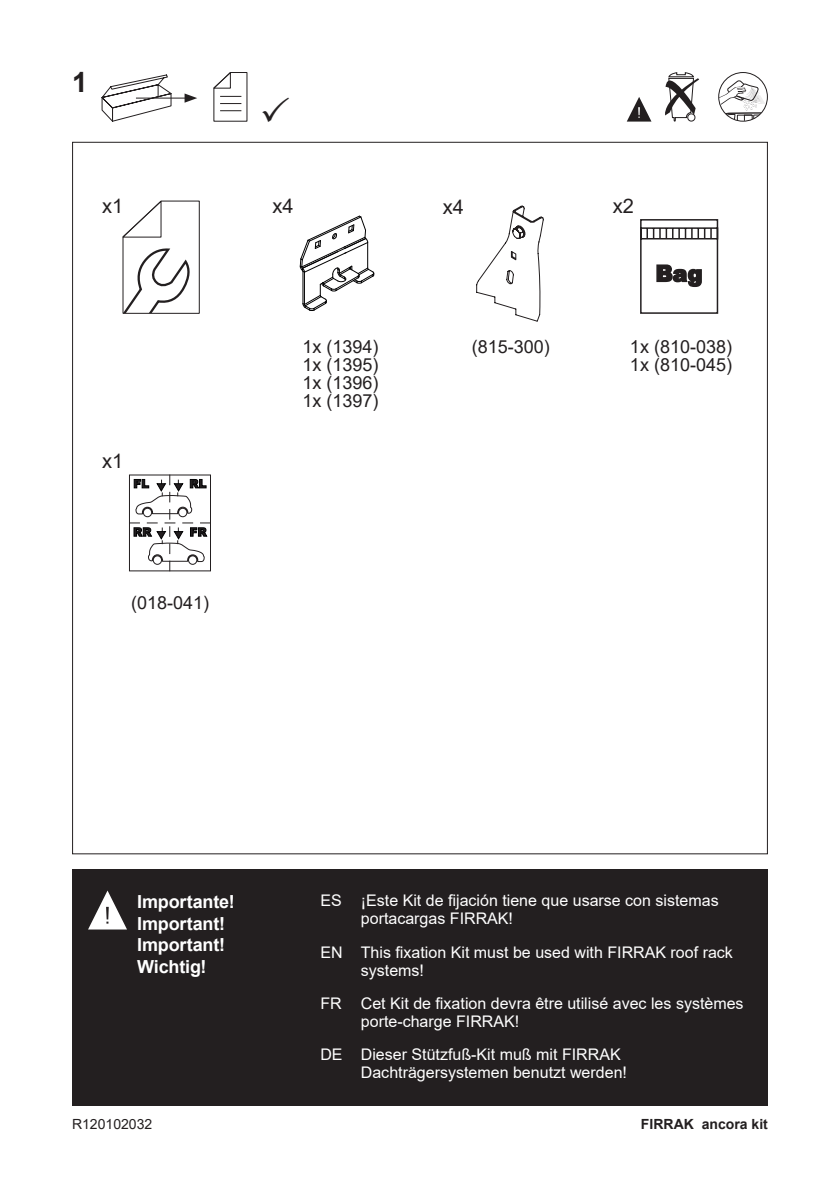
<style>
.page{position:relative;width:840px;height:1191px;background:#fff}
.page>*{position:absolute;margin:0;border:0;box-sizing:border-box;transform-origin:0 0}
.t1{font:700 28px "Arial";color:#231f20}
.t2{font:20px "Arial";color:#231f20}
.t3{font:18px/18px "Arial";color:#231f20;text-align:justify}
.t4{font:700 18px/21.6px "Arial";letter-spacing:-.01em;color:#fff}
.t5{font:16px/18px "Arial";color:#fff}
.t6{font:700 14px "Arial";color:#231f20}
.t7{font:14px "Arial";color:#231f20}
</style>
<div class="page">
<svg style="left:719px;top:81px;width:46px;height:40px"></svg>
<div style="left:717px;top:72px;width:50px;height:50px;border:1px solid #231f20;border-radius:50%"></div>
<svg style="left:665px;top:72px;width:33px;height:50px"></svg>
<svg style="left:101px;top:74px;width:72px;height:48px"></svg>
<hr style="left:136px;top:98px;width:52px;height:1px;background:#231f20">
<svg style="left:184px;top:93px;width:13px;height:10px"></svg>
<svg style="left:213px;top:72px;width:35px;height:50px"></svg>
<svg style="left:122px;top:200px;width:78px;height:114px"></svg>
<svg style="left:626px;top:97px;width:25px;height:25px"></svg>
<svg style="left:640px;top:219px;width:78px;height:95px"></svg>
<svg style="left:299px;top:215px;width:76px;height:96px"></svg>
<svg style="left:476px;top:205px;width:68px;height:117px"></svg>
<svg style="left:129px;top:474px;width:82px;height:97px"></svg>
<div style="left:72px;top:869px;width:695px;height:236px;background:#231f20"></div>
<svg style="left:88px;top:890px;width:39px;height:39px"></svg>
<h1 class="t1" style="left:72px;top:63px;width:17px">1</h1>
<p class="t2" style="left:102px;top:192px;width:23px">x1</p>
<p class="t2" style="left:102px;top:447px;width:23px">x1</p>
<p class="t3" style="left:131px;top:593px;width:80px">(018-041)</p>
<p class="t2" style="left:272px;top:192px;width:23px">x4</p>
<p class="t2" style="left:442px;top:193px;width:23px">x4</p>
<p class="t2" style="left:612px;top:192px;width:23px">x2</p>
<p class="t3" style="left:302px;top:338px;width:78px">1x (1394)<br>1x (1395)<br>1x (1396)<br>1x (1397)</p>
<p class="t3" style="left:471px;top:338px;width:80px">(815-300)</p>
<p class="t3" style="left:629px;top:338px;width:104px">1x (810-038)<br>1x (810-045)</p>
<p class="t4" style="left:137px;top:891px;width:99px">Importante!<br>Important!<br>Important!<br>Wichtig!</p>
<p class="t7" style="left:72px;top:1114px;width:82px">R120102032</p>
<p class="t5" style="left:360px;top:891px;width:359px;text-indent:-40px">ES ¡Este Kit de fijación tiene que usarse con sistemas portacargas FIRRAK!</p>
<p class="t5" style="left:360px;top:942px;width:373px;text-indent:-40px">EN This fixation Kit must be used with FIRRAK roof rack systems!</p>
<p class="t5" style="left:360px;top:993px;width:384px;text-indent:-40px">FR Cet Kit de fixation devra être utilisé avec les systèmes porte-charge FIRRAK!</p>
<p class="t5" style="left:360px;top:1044px;width:267px;text-indent:-40px">DE Dieser Stützfuß-Kit muß mit FIRRAK<br>Dachträgersystemen benutzt werden!</p>
<p class="t6" style="left:640px;top:1114px;width:128px">FIRRAK ancora kit</p>
</div>
